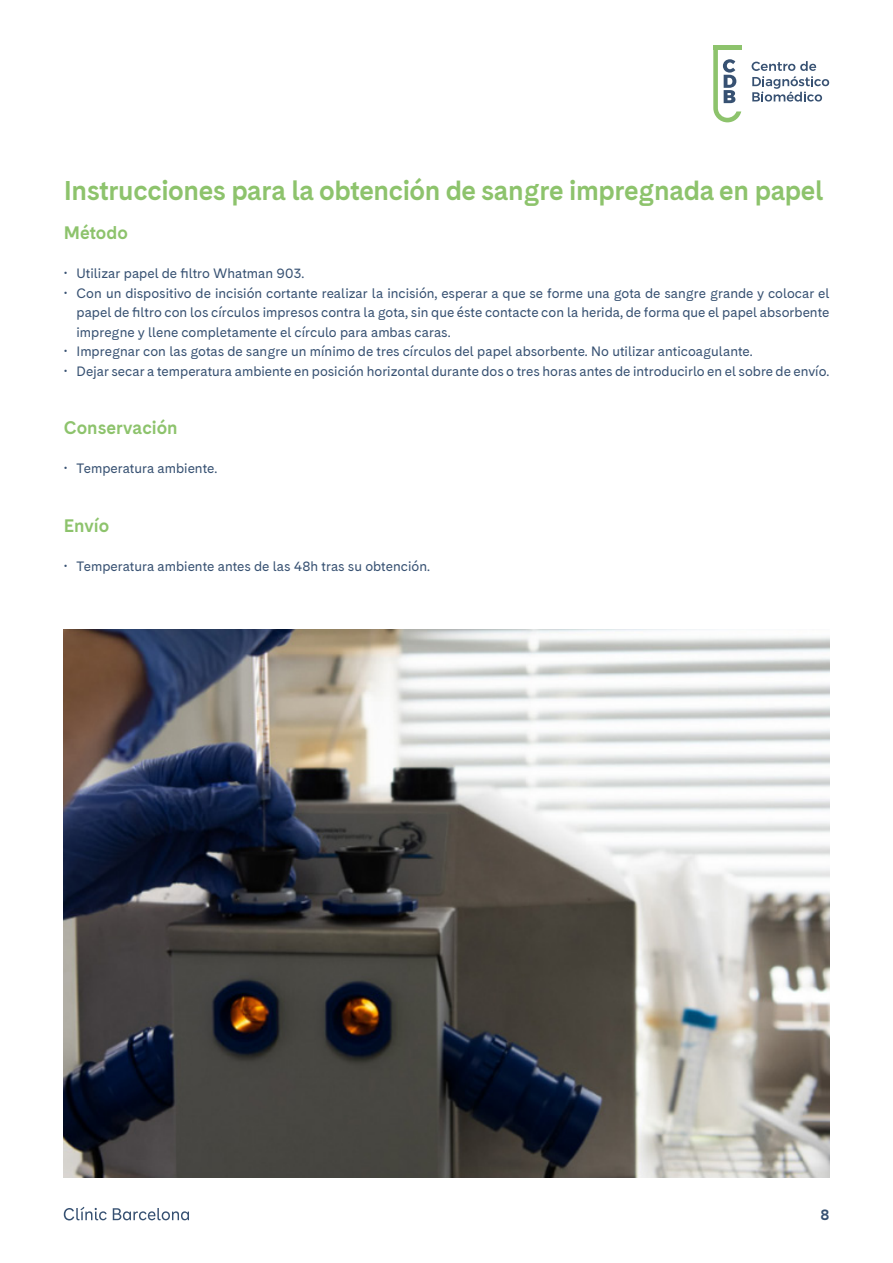
<style>
.page{position:relative;width:893px;height:1263px;background:#fff}
.page>*{position:absolute;margin:0;border:0;box-sizing:border-box;transform-origin:0 0}
.t1{font:700 27px "Cadiz CB Web";letter-spacing:-.015em;color:#8dc36c}
.t2{font:700 18px "Cadiz CB Web";color:#8dc36c}
.t3{font:700 15px "Cadiz CB Web";color:#375172}
.t4{font:13.5px/19.5px "Cadiz CB Web";color:#375172;text-align:justify}
</style>
<div class="page">
<svg style="left:64px;top:1207px;width:125px;height:13px"></svg>
<svg style="left:752px;top:61px;width:77px;height:41px"></svg>
<div style="left:713px;top:45px;width:29px;height:5px;background:#8dc36c"></div>
<svg style="left:713px;top:50px;width:28px;height:72px"></svg>
<img style="left:64px;top:629px;width:765px;height:549px">
<h1 class="t1" style="left:64px;top:171px;width:761px">Instrucciones para la obtención de sangre impregnada en papel</h1>
<h2 class="t2" style="left:64px;top:220px;width:66px">Método</h2>
<p class="t4" style="left:64px;top:263px;width:242px">• Utilizar papel de filtro Whatman 903.</p>
<p class="t4" style="left:77px;top:283px;width:754px;text-indent:-13px">• Con un dispositivo de incisión cortante realizar la incisión, esperar a que se forme una gota de sangre grande y colocar el papel de filtro con los círculos impresos contra la gota, sin que éste contacte con la herida, de forma que el papel absorbente impregne y llene completamente el círculo para ambas caras.</p>
<p class="t4" style="left:64px;top:341px;width:690px">• Impregnar con las gotas de sangre un mínimo de tres círculos del papel absorbente. No utilizar anticoagulante.</p>
<p class="t4" style="left:64px;top:361px;width:767px">• Dejar secar a temperatura ambiente en posición horizontal durante dos o tres horas antes de introducirlo en el sobre de envío.</p>
<h2 class="t2" style="left:64px;top:415px;width:115px">Conservación</h2>
<p class="t4" style="left:64px;top:458px;width:155px">• Temperatura ambiente.</p>
<h2 class="t2" style="left:64px;top:512px;width:47px">Envío</h2>
<p class="t4" style="left:64px;top:556px;width:368px">• Temperatura ambiente antes de las 48h tras su obtención.</p>
<p class="t3" style="left:820px;top:1204px;width:10px">8</p>
</div>
